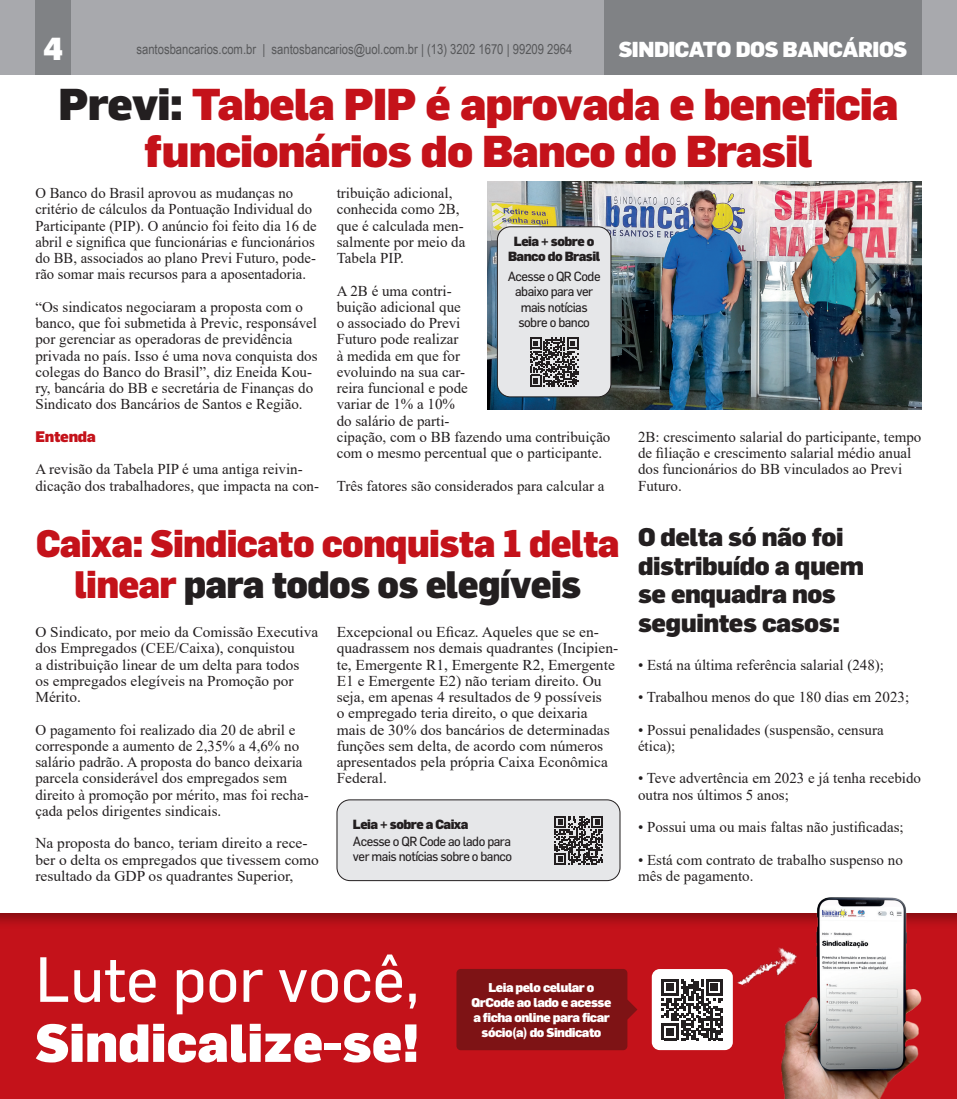
<style>
.page{position:relative;width:957px;height:1099px;background:#fff}
.page>*{position:absolute;margin:0;border:0;box-sizing:border-box;transform-origin:0 0}
.título_capa{font:62.5px "Flama";color:#fff}
.título_capa-2{font:900 52.5px "Flama";color:#fff}
.t1{font:900 43.75px/47.5px "Flama";letter-spacing:-.02em;color:#c4121a;text-align:center}
.t2{font:900 37.5px/41.2px "Flama";letter-spacing:-.02em;color:#c4121a;text-align:center;scale:.96 1}
.t3{font:900 31.25px "Flama";color:#fff}
.t4{font:900 25px/28.8px "Flama";letter-spacing:-.02em;color:#231f20}
.t5{font:900 21.25px "Flama";letter-spacing:-.02em;color:#fff}
.texto{font:15px/16.2px "Times New Roman";color:#231f20}
.texto-2{font:900 15px "Flama";letter-spacing:-.02em;color:#c4121a}
.t6{font:13.75px "Arial Narrow";color:#57585a}
.título_capa-3{font:13px/15px "Flama";letter-spacing:-.04em;color:#231f20}
.título_capa-4{font:900 13px "Flama";letter-spacing:-.04em;color:#231f20}
.título_capa-5{font:900 12.5px/15px "Flama";letter-spacing:-.04em;color:#fff;text-align:center}
.s1{color:#231f20}
</style>
<div class="page">
<div style="left:0;top:0;width:957px;height:75px;background:#a8a9ad"></div>
<div style="left:35px;top:0;width:36px;height:75px;background:#808285"></div>
<div style="left:604px;top:0;width:317px;height:75px;background:#808285"></div>
<div style="left:0;top:913px;width:957px;height:185px;background:#231f20;opacity:.4"></div>
<img style="left:780px;top:897px;width:148px;height:201px">
<img style="left:722px;top:930px;width:77px;height:70px">
<div style="left:652px;top:969px;width:81px;height:81px;background:#fff;border-radius:8px"></div>
<svg style="left:661px;top:979px;width:62px;height:61px"></svg>
<svg style="left:627px;top:999px;width:10px;height:20px"></svg>
<div style="left:456px;top:968px;width:171px;height:82px;background:#7e1315;border-radius:4px"></div>
<div style="left:337px;top:799px;width:283px;height:81px;background:#e6e7e9;border-radius:13px"></div>
<div style="left:337px;top:799px;width:283px;height:81px;border:1px solid #231f20;border-radius:13px"></div>
<svg style="left:554px;top:816px;width:49px;height:48px"></svg>
<img style="left:488px;top:182px;width:433px;height:227px">
<div style="left:497px;top:227px;width:114px;height:170px;background:#e6e7e9;border-radius:13px"></div>
<div style="left:497px;top:226px;width:114px;height:171px;border:1px solid #231f20;border-radius:13px"></div>
<svg style="left:530px;top:337px;width:48px;height:49px"></svg>
<h3 class="t3" style="left:43px;top:30px;width:21px">4</h3>
<p class="t6" style="left:136px;top:39px;width:437px">santosbancarios.com.br | santosbancarios@uol.com.br | (13) 3202 1670 | 99209 2964</p>
<h3 class="t5" style="left:619px;top:36px;width:290px">SINDICATO DOS BANCÁRIOS</h3>
<p class="t1" style="left:58px;top:79px;width:842px"><span class="s1">Previ:</span> Tabela PIP é aprovada e beneficia funcionários do Banco do Brasil</p>
<p class="texto" style="left:35px;top:184px;width:283px">O Banco do Brasil aprovou as mudanças no critério de cálculos da Pontuação Individual do Participante (PIP). O anúncio foi feito dia 16 de abril e significa que funcionárias e funcionários do BB, associados ao plano Previ Futuro, pode&shy;rão somar mais recursos para a aposentadoria.</p>
<p class="texto" style="left:35px;top:298px;width:284px">“Os sindicatos negociaram a proposta com o banco, que foi submetida à Previc, responsável por gerenciar as operadoras de previdência privada no país. Isso é uma nova conquista dos colegas do Banco do Brasil”, diz Eneida Kou&shy;ry, bancária do BB e secretária de Finanças do Sindicato dos Bancários de Santos e Região.</p>
<p class="texto-2" style="left:35px;top:427px;width:62px">Entenda</p>
<p class="texto" style="left:35px;top:461px;width:285px">A revisão da Tabela PIP é uma antiga reivin&shy;dicação dos trabalhadores, que impacta na con-</p>
<p class="texto" style="left:337px;top:184px;width:130px">tribuição adicional, conhecida como 2B, que é calculada men&shy;salmente por meio da<br>Tabela PIP.</p>
<p class="texto" style="left:337px;top:282px;width:275px">A 2B é uma contri-<br>buição adicional que<br>o associado do Previ<br>Futuro pode realizar<br>à medida em que for<br>evoluindo na sua car-<br>reira funcional e pode<br>variar de 1% a 10%<br>do salário de parti-<br>cipação, com o BB fazendo uma contribuição com o mesmo percentual que o participante.</p>
<p class="texto" style="left:337px;top:477px;width:269px">Três fatores são considerados para calcular a</p>
<p class="título_capa-4" style="left:514px;top:234px;width:82px">Leia + sobre o</p>
<p class="título_capa-4" style="left:508px;top:249px;width:94px">Banco do Brasil</p>
<p class="título_capa-3" style="left:508px;top:269px;width:94px">Acesse o QR Code</p>
<p class="título_capa-3" style="left:515px;top:284px;width:79px">abaixo para ver mais notícias sobre o banco</p>
<p class="texto" style="left:638px;top:428px;width:285px">2B: crescimento salarial do participante, tempo de filiação e crescimento salarial médio anual dos funcionários do BB vinculados ao Previ Futuro.</p>
<p class="t2" style="left:36px;top:521px;width:609px">Caixa: Sindicato conquista 1 delta linear <span class="s1">para todos os elegíveis</span></p>
<p class="t4" style="left:638px;top:522px;width:227px">O delta só não foi distribuído a quem se enquadra nos</p>
<p class="texto" style="left:35px;top:623px;width:284px">O Sindicato, por meio da Comissão Executiva</p>
<p class="t4" style="left:638px;top:608px;width:203px">seguintes casos:</p>
<p class="texto" style="left:337px;top:623px;width:283px">Excepcional ou Eficaz. Aqueles que se en&shy;quadrassem nos demais quadrantes (Incipien&shy;te, Emergente R1, Emergente R2, Emergente E1 e Emergente E2) não teriam direito. Ou seja, em apenas 4 resultados de 9 possíveis<br>o empregado teria direito, o que deixaria mais de 30% dos bancários de determinadas funções sem delta, de acordo com números apresentados pela própria Caixa Econômica Federal.</p>
<p class="texto" style="left:35px;top:639px;width:265px">dos Empregados (CEE/Caixa), conquistou a distribuição linear de um delta para todos os empregados elegíveis na Promoção por Mérito.</p>
<p class="texto" style="left:35px;top:721px;width:275px">O pagamento foi realizado dia 20 de abril e corresponde a aumento de 2,35% a 4,6% no salário padrão. A proposta do banco deixaria parcela considerável dos empregados sem direito à promoção por mérito, mas foi recha&shy;çada pelos dirigentes sindicais.</p>
<p class="texto" style="left:35px;top:834px;width:285px">Na proposta do banco, teriam direito a rece&shy;ber o delta os empregados que tivessem como resultado da GDP os quadrantes Superior,</p>
<p class="texto" style="left:638px;top:656px;width:248px">• Está na última referência salarial (248);</p>
<p class="texto" style="left:638px;top:688px;width:273px">• Trabalhou menos do que 180 dias em 2023;</p>
<p class="texto" style="left:638px;top:721px;width:247px">• Possui penalidades (suspensão, censura ética);</p>
<p class="texto" style="left:638px;top:769px;width:285px">• Teve advertência em 2023 e já tenha recebido outra nos últimos 5 anos;</p>
<p class="texto" style="left:638px;top:818px;width:267px">• Possui uma ou mais faltas não justificadas;</p>
<p class="texto" style="left:638px;top:851px;width:266px">• Está com contrato de trabalho suspenso no mês de pagamento.</p>
<p class="título_capa-4" style="left:353px;top:816px;width:117px">Leia + sobre a Caixa</p>
<p class="título_capa-3" style="left:353px;top:833px;width:161px">Acesse o QR Code ao lado para ver mais notícias sobre o banco</p>
<p class="título_capa" style="left:35px;top:941px;width:386px">Lute por você,</p>
<p class="título_capa-2" style="left:35px;top:1010px;width:385px">Sindicalize-se!</p>
<p class="título_capa-5" style="left:472px;top:979px;width:141px">Leia pelo celular o<br>QrCode ao lado e acesse a ficha online para ficar sócio(a) do Sindicato</p>
</div>
